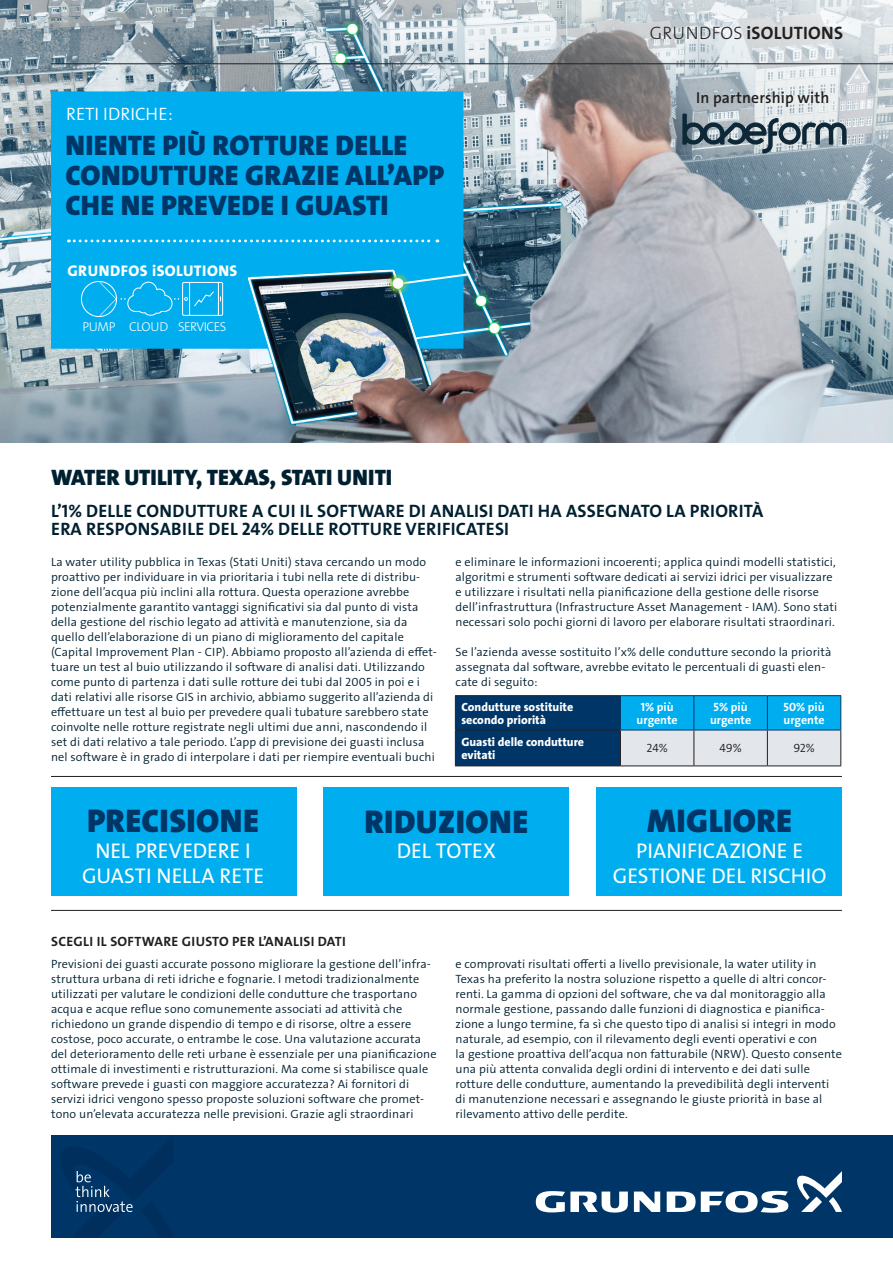
<style>
.page{position:relative;width:893px;height:1263px;background:#fff}
.page>*{position:absolute;margin:0;border:0;box-sizing:border-box;transform-origin:0 0}
.t1{font:33px "Grundfos The Sans V2 OT 9 BL";letter-spacing:.015em;color:#003667}
.t2{font:28.5px "Grundfos The Sans V2 OT 9 BL";letter-spacing:.015em;color:#003667}
.t3{font:22.5px "Grundfos The Sans V2 OT 9 BL";color:#002030}
.t4{font:21.3px "Grundfos The Sans V2 OT 5 R";color:#fff}
.t5{font:18px/18px "Grundfos The Sans V2 OT 7 B";letter-spacing:.015em;color:#002030}
.t6{font:18px "Grundfos The Sans V2 OT 7 B";letter-spacing:.015em;color:#231f20}
.t7{font:18px "Grundfos The Sans V2 OT 4 SL";color:#fff}
.forside_tekst{font:15.9px "Grundfos The Sans V2 OT 6 SB";letter-spacing:.01em;color:#231f20}
.t8{font:15.45px "Grundfos The Sans V2 OT 8 XB";letter-spacing:.03em;color:#fff}
.t9{font:13.5px "Grundfos The Sans V2 OT 7 B";letter-spacing:.025em;color:#231f20}
.t10{font:12.9px "Grundfos The Sans V2 OT 3 L";letter-spacing:-.04em;color:#fff}
.t11{font:12px/15px "Grundfos The Sans V2 OT 4 SL";letter-spacing:.01em;color:#002030}
.t12{font:12px/13.5px "Grundfos The Sans V2 OT 8 XB";color:#fff}
.t13{font:12px "Grundfos The Sans V2 OT 7 B";color:#fff}
.t14{font:12px "Grundfos The Sans V2 OT 4 SL";color:#231f20}
.s1{font-family:"Grundfos The Sans V2 OT 3 L"}
</style>
<div class="page">
<hr style="left:51px;top:776px;width:791px;height:1px;background:#231f20">
<hr style="left:51px;top:910px;width:791px;height:1px;background:#231f20">
<img style="left:0;top:0;width:893px;height:443px">
<svg style="left:51px;top:91px;width:412px;height:258px;background:#0aa7e2"></svg>
<img style="left:388px;top:249px;width:106px;height:115px">
<div style="left:385px;top:270px;width:26px;height:26px;background:#99ca3b;opacity:.67"></div>
<div style="left:393px;top:278px;width:10px;height:11px;background:#fff;border-radius:50%"></div>
<div style="left:596px;top:787px;width:246px;height:109px;background:#00aeef"></div>
<div style="left:324px;top:787px;width:245px;height:109px;background:#00aeef"></div>
<div style="left:51px;top:787px;width:246px;height:109px;background:#00aeef"></div>
<svg style="left:456px;top:696px;width:384px;height:69px;background:#4089b1"></svg>
<hr style="left:455px;top:695px;width:165px;height:1px;background:#231f20">
<hr style="left:455px;top:696px;width:1px;height:34px;background:#231f20">
<hr style="left:455px;top:730px;width:165px;height:1px;background:#231f20">
<hr style="left:455px;top:730px;width:1px;height:35px;background:#231f20">
<hr style="left:620px;top:730px;width:1px;height:35px;background:#231f20">
<hr style="left:693px;top:730px;width:1px;height:35px;background:#231f20">
<hr style="left:767px;top:730px;width:1px;height:35px;background:#231f20">
<hr style="left:840px;top:730px;width:1px;height:35px;background:#231f20">
<hr style="left:455px;top:765px;width:165px;height:1px;background:#231f20">
<hr style="left:620px;top:765px;width:74px;height:1px;background:#231f20">
<hr style="left:694px;top:765px;width:73px;height:1px;background:#231f20">
<hr style="left:767px;top:765px;width:74px;height:1px;background:#231f20">
<hr style="left:620px;top:695px;width:74px;height:1px;background:#003667">
<hr style="left:620px;top:696px;width:1px;height:34px;background:#003667">
<hr style="left:694px;top:695px;width:73px;height:1px;background:#003667">
<hr style="left:693px;top:696px;width:1px;height:34px;background:#003667">
<hr style="left:767px;top:695px;width:74px;height:1px;background:#003667">
<hr style="left:767px;top:696px;width:1px;height:34px;background:#003667">
<hr style="left:840px;top:696px;width:1px;height:34px;background:#003667">
<hr style="left:620px;top:730px;width:74px;height:1px;background:#003667">
<hr style="left:694px;top:730px;width:73px;height:1px;background:#003667">
<hr style="left:767px;top:730px;width:74px;height:1px;background:#003667">
<div style="left:51px;top:1135px;width:842px;height:102px;background:#003667"></div>
<svg style="left:634px;top:1191px;width:26px;height:21px"></svg>
<svg style="left:536px;top:1191px;width:92px;height:21px"></svg>
<svg style="left:667px;top:1191px;width:121px;height:22px"></svg>
<svg style="left:797px;top:1171px;width:45px;height:41px"></svg>
<svg style="left:75px;top:1171px;width:58px;height:41px"></svg>
<hr style="left:51px;top:63px;width:842px;height:1px;background:#231f20">
<svg style="left:68px;top:239px;width:370px;height:3px"></svg>
<div style="left:81px;top:281px;width:36px;height:36px;border:1px solid #fff;border-radius:50%"></div>
<svg style="left:99px;top:281px;width:124px;height:36px;background:#1ab6f0"></svg>
<svg style="left:682px;top:114px;width:164px;height:39px;background:#88979f"></svg>
<p class="t7" style="left:66px;top:102px;width:108px">RETI IDRICHE:</p>
<p class="t2" style="left:65px;top:127px;width:343px">NIENTE PIÙ ROTTURE DELLE</p>
<p class="t2" style="left:65px;top:157px;width:380px">CONDUTTURE GRAZIE ALL’APP</p>
<p class="t2" style="left:65px;top:187px;width:325px">CHE NE PREVEDE I GUASTI</p>
<p class="t8" style="left:67px;top:261px;width:171px">GRUNDFOS iSOLUTIONS</p>
<p class="t10" style="left:82px;top:318px;width:145px">PUMP CLOUD SERVICES</p>
<p class="t6" style="left:650px;top:21px;width:195px"><span class="s1">GRUNDFOS</span> iSOLUTIONS</p>
<p class="forside_tekst" style="left:696px;top:87px;width:135px">In partnership with</p>
<p class="t3" style="left:51px;top:462px;width:343px">WATER UTILITY, TEXAS, STATI UNITI</p>
<p class="t5" style="left:51px;top:502px;width:714px">L’1% DELLE CONDUTTURE A CUI IL SOFTWARE DI ANALISI DATI HA ASSEGNATO LA PRIORITÀ<br>ERA RESPONSABILE DEL 24% DELLE ROTTURE VERIFICATESI</p>
<p class="t11" style="left:51px;top:554px;width:387px">La water utility pubblica in Texas (Stati Uniti) stava cercando un modo proattivo per individuare in via prioritaria i tubi nella rete di distribu&shy;zione dell’acqua più inclini alla rottura. Questa operazione avrebbe potenzialmente garantito vantaggi significativi sia dal punto di vista della gestione del rischio legato ad attività e manutenzione, sia da quello dell’elaborazione di un piano di miglioramento del capitale (Capital Improvement Plan - CIP). Abbiamo proposto all’azienda di effet&shy;tuare un test al buio utilizzando il software di analisi dati. Utilizzando come punto di partenza i dati sulle rotture dei tubi dal 2005 in poi e i dati relativi alle risorse GIS in archivio, abbiamo suggerito all’azienda di effettuare un test al buio per prevedere quali tubature sarebbero state coinvolte nelle rotture registrate negli ultimi due anni, nascondendo il set di dati relativo a tale periodo. L’app di previsione dei guasti inclusa nel software è in grado di interpolare i dati per riempire eventuali buchi</p>
<p class="t11" style="left:455px;top:554px;width:383px">e eliminare le informazioni incoerenti; applica quindi modelli statistici, algoritmi e strumenti software dedicati ai servizi idrici per visualizzare e utilizzare i risultati nella pianificazione della gestione delle risorse dell’infrastruttura (Infrastructure Asset Management - IAM). Sono stati necessari solo pochi giorni di lavoro per elaborare risultati straordinari.</p>
<p class="t11" style="left:455px;top:644px;width:377px">Se l’azienda avesse sostituito l’x% delle condutture secondo la priorità</p>
<p class="t11" style="left:455px;top:659px;width:371px">assegnata dal software, avrebbe evitato le percentuali di guasti elen&shy;cate di seguito:</p>
<p class="t13" style="left:641px;top:699px;width:34px">1% più</p>
<p class="t13" style="left:637px;top:712px;width:43px">urgente</p>
<p class="t13" style="left:714px;top:699px;width:36px">5% più</p>
<p class="t13" style="left:710px;top:712px;width:43px">urgente</p>
<p class="t13" style="left:784px;top:699px;width:43px">50% più</p>
<p class="t13" style="left:783px;top:712px;width:43px">urgente</p>
<p class="t12" style="left:461px;top:700px;width:113px">Condutture sostituite</p>
<p class="t12" style="left:461px;top:713px;width:86px">secondo priorità</p>
<p class="t12" style="left:461px;top:735px;width:124px">Guasti delle condutture evitati</p>
<p class="t14" style="left:646px;top:741px;width:23px">24%</p>
<p class="t14" style="left:719px;top:741px;width:24px">49%</p>
<p class="t14" style="left:793px;top:741px;width:23px">92%</p>
<p class="t1" style="left:87px;top:800px;width:173px">PRECISIONE</p>
<p class="t4" style="left:95px;top:837px;width:157px">NEL PREVEDERE I</p>
<p class="t4" style="left:82px;top:862px;width:184px">GUASTI NELLA RETE</p>
<p class="t9" style="left:51px;top:932px;width:296px">SCEGLI IL SOFTWARE GIUSTO PER L’ANALISI DATI</p>
<p class="t1" style="left:364px;top:800px;width:165px">RIDUZIONE</p>
<p class="t4" style="left:397px;top:837px;width:101px">DEL TOTEX</p>
<p class="t1" style="left:647px;top:800px;width:146px">MIGLIORE</p>
<p class="t4" style="left:636px;top:837px;width:168px">PIANIFICAZIONE E</p>
<p class="t4" style="left:613px;top:862px;width:215px">GESTIONE DEL RISCHIO</p>
<p class="t11" style="left:51px;top:957px;width:387px">Previsioni dei guasti accurate possono migliorare la gestione dell’infra&shy;struttura urbana di reti idriche e fognarie. I metodi tradizionalmente utilizzati per valutare le condizioni delle condutture che trasportano acqua e acque reflue sono comunemente associati ad attività che richiedono un grande dispendio di tempo e di risorse, oltre a essere costose, poco accurate, o entrambe le cose. Una valutazione accurata del deterioramento delle reti urbane è essenziale per una pianificazione ottimale di investimenti e ristrutturazioni. Ma come si stabilisce quale software prevede i guasti con maggiore accuratezza? Ai fornitori di servizi idrici vengono spesso proposte soluzioni software che promet&shy;tono un’elevata accuratezza nelle previsioni. Grazie agli straordinari</p>
<p class="t11" style="left:455px;top:957px;width:388px">e comprovati risultati offerti a livello previsionale, la water utility in Texas ha preferito la nostra soluzione rispetto a quelle di altri concor&shy;renti. La gamma di opzioni del software, che va dal monitoraggio alla normale gestione, passando dalle funzioni di diagnostica e pianifica&shy;zione a lungo termine, fa sì che questo tipo di analisi si integri in modo naturale, ad esempio, con il rilevamento degli eventi operativi e con<br>la gestione proattiva dell’acqua non fatturabile (NRW). Questo consente</p>
<p class="t11" style="left:455px;top:1062px;width:356px">una più attenta convalida degli ordini di intervento e dei dati sulle</p>
<p class="t11" style="left:455px;top:1077px;width:375px">rotture delle condutture, aumentando la prevedibilità degli interventi</p>
<p class="t11" style="left:455px;top:1092px;width:368px">di manutenzione necessari e assegnando le giuste priorità in base al</p>
<p class="t11" style="left:455px;top:1107px;width:174px">rilevamento attivo delle perdite.</p>
</div>
